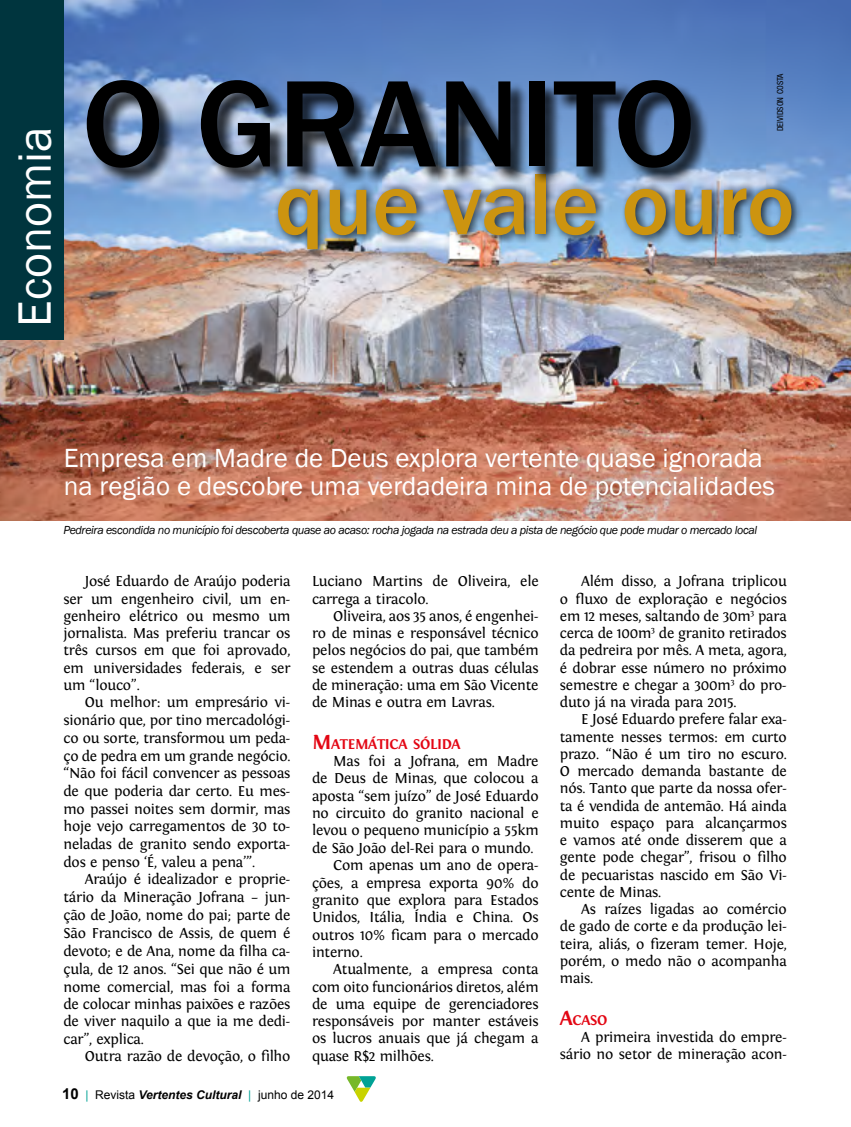
<style>
.page{position:relative;width:851px;height:1127px;background:#fff}
.page>*{position:absolute;margin:0;border:0;box-sizing:border-box;transform-origin:0 0}
.t1{font:500 127.5px "Franklin Gothic";color:#000}
.t2{font:500 90px "Franklin Gothic";color:#cc9410}
.t3{font:48px "Franklin Gothic";color:#fff}
.t4{font:27px/28.5px "Franklin Gothic";color:#fff}
.t5{font:15px/17.2px "Fontin";letter-spacing:-.015em;color:#000;text-align:justify}
.t6{font:700 14.7px "Fontin";letter-spacing:-.02em;color:#e30613}
.t7{font:italic 12px "Franklin Gothic";letter-spacing:-.03em;color:#000}
.t8{font:12px "Arial";color:#000}
.t9{font:condensed 8.4px "Helvetica Neue LT Pro";color:#000}
.s1{font-size:21px}
.s2{font-weight:700;font-size:15px}
.s3{color:#00a295}
.s4{font-weight:700;font-style:italic}
</style>
<div class="page">
<svg style="left:346px;top:1076px;width:30px;height:26px"></svg>
<img style="left:0;top:0;width:850px;height:521px">
<div style="left:274px;top:169px;width:528px;height:90px;background:#000;opacity:.75"></div>
<div style="left:0;top:0;width:63px;height:339px;background:#00353e"></div>
<div style="left:90px;top:82px;width:619px;height:104px;background:#000;opacity:.75"></div>
<h3 class="t3" style="left:5px;top:327px;width:202px;rotate:-90deg">Economia</h3>
<h1 class="t1" style="left:82px;top:45px;width:615px">O GRANITO</h1>
<p class="t9" style="left:775px;top:131px;width:59px;rotate:-90deg">deividson costa</p>
<h2 class="t2" style="left:275px;top:149px;width:521px">que vale ouro</h2>
<h3 class="t4" style="left:64px;top:444px;width:712px">Empresa em Madre de Deus explora vertente quase ignorada na região e descobre uma verdadeira mina de potencialidades</h3>
<p class="t7" style="left:63px;top:522px;width:695px">Pedreira escondida no município foi descoberta quase ao acaso: rocha jogada na estrada deu a pista de negócio que pode mudar o mercado local</p>
<p class="t5" style="left:63px;top:573px;width:228px;text-indent:21px">José Eduardo de Araújo poderia ser um engenheiro civil, um en&shy;genheiro elétrico ou mesmo um jornalista. Mas preferiu trancar os três cursos em que foi aprovado, em universidades federais, e ser um “louco”.</p>
<p class="t5" style="left:63px;top:694px;width:228px;line-height:17.7px;text-indent:21px">Ou melhor: um empresário vi&shy;sionário que, por tino mercadológi&shy;co ou sorte, transformou um peda&shy;ço de pedra em um grande negócio. “Não foi fácil convencer as pessoas de que poderia dar certo. Eu mes&shy;mo passei noites sem dormir, mas hoje vejo carregamentos de 30 to&shy;neladas de granito sendo exporta&shy;dos e penso ‘É, valeu a pena’”.</p>
<p class="t5" style="left:63px;top:871px;width:228px;line-height:17.7px;text-indent:21px">Araújo é idealizador e proprie&shy;tário da Mineração Jofrana – jun&shy;ção de João, nome do pai; parte de São Francisco de Assis, de quem é devoto; e de Ana, nome da filha ca&shy;çula, de 12 anos. “Sei que não é um nome comercial, mas foi a forma de colocar minhas paixões e razões de viver naquilo a que ia me dedi&shy;car”, explica.</p>
<p class="t5" style="left:85px;top:1047px;width:207px">Outra razão de devoção, o filho</p>
<p class="t5" style="left:312px;top:573px;width:228px">Luciano Martins de Oliveira, ele carrega a tiracolo.</p>
<p class="t5" style="left:312px;top:607px;width:228px;text-indent:21px">Oliveira, aos 35 anos, é engenhei&shy;ro de minas e responsável técnico pelos negócios do pai, que também se estendem a outras duas células de mineração: uma em São Vicente de Minas e outra em Lavras.</p>
<p class="t6" style="left:312px;top:735px;width:150px"><span class="s1">M</span>ATEMÁTICA SÓLIDA</p>
<p class="t5" style="left:333px;top:752px;width:207px">Mas foi a Jofrana, em Madre</p>
<p class="t5" style="left:312px;top:770px;width:228px">de Deus de Minas, que colocou a</p>
<p class="t5" style="left:312px;top:787px;width:228px">aposta “sem juízo” de José Eduardo</p>
<p class="t5" style="left:312px;top:805px;width:228px">no circuito do granito nacional e</p>
<p class="t5" style="left:312px;top:822px;width:228px">levou o pequeno município a 55km</p>
<p class="t5" style="left:312px;top:839px;width:223px">de São João del-Rei para o mundo.</p>
<p class="t5" style="left:333px;top:857px;width:207px">Com apenas um ano de opera-</p>
<p class="t5" style="left:312px;top:874px;width:228px">ções, a empresa exporta 90% do</p>
<p class="t5" style="left:312px;top:892px;width:228px">granito que explora para Estados</p>
<p class="t5" style="left:312px;top:909px;width:228px">Unidos, Itália, Índia e China. Os</p>
<p class="t5" style="left:312px;top:926px;width:228px">outros 10% ficam para o mercado</p>
<p class="t5" style="left:312px;top:944px;width:52px">interno.</p>
<p class="t5" style="left:333px;top:961px;width:207px">Atualmente, a empresa conta</p>
<p class="t5" style="left:312px;top:978px;width:228px">com oito funcionários diretos, além</p>
<p class="t5" style="left:312px;top:995px;width:228px">de uma equipe de gerenciadores</p>
<p class="t5" style="left:312px;top:1013px;width:228px">responsáveis por manter estáveis</p>
<p class="t5" style="left:312px;top:1030px;width:228px">os lucros anuais que já chegam a</p>
<p class="t5" style="left:312px;top:1047px;width:123px">quase R$2 milhões.</p>
<p class="t8" style="left:62px;top:1087px;width:273px"><span class="s2">10</span> <span class="s3">|</span> Revista <span class="s4">Vertentes Cultural</span> <span class="s3">|</span> junho de 2014</p>
<p class="t5" style="left:559px;top:573px;width:228px;text-indent:21px">Além disso, a Jofrana triplicou o fluxo de exploração e negócios em 12 meses, saltando de 30m<sup>3</sup> para cerca de 100m<sup>3</sup> de granito retirados da pedreira por mês. A meta, agora, é dobrar esse número no próximo semestre e chegar a 300m<sup>3</sup> do pro&shy;duto já na virada para 2015.</p>
<p class="t5" style="left:559px;top:711px;width:228px;text-indent:21px">E José Eduardo prefere falar exa&shy;tamente nesses termos: em curto prazo. “Não é um tiro no escuro.<br>O mercado demanda bastante de nós. Tanto que parte da nossa ofer&shy;ta é vendida de antemão. Há ainda muito espaço para alcançarmos e vamos até onde disserem que a gente pode chegar”, frisou o filho de pecuaristas nascido em São Vi&shy;cente de Minas.</p>
<p class="t5" style="left:559px;top:901px;width:228px;text-indent:21px">As raízes ligadas ao comércio de gado de corte e da produção lei&shy;teira, aliás, o fizeram temer. Hoje, porém, o medo não o acompanha mais.</p>
<p class="t6" style="left:559px;top:1011px;width:49px"><span class="s1">A</span>CASO</p>
<p class="t5" style="left:559px;top:1028px;width:228px;text-align:right">A primeira investida do empre&shy;sário no setor de mineração acon-</p>
</div>
